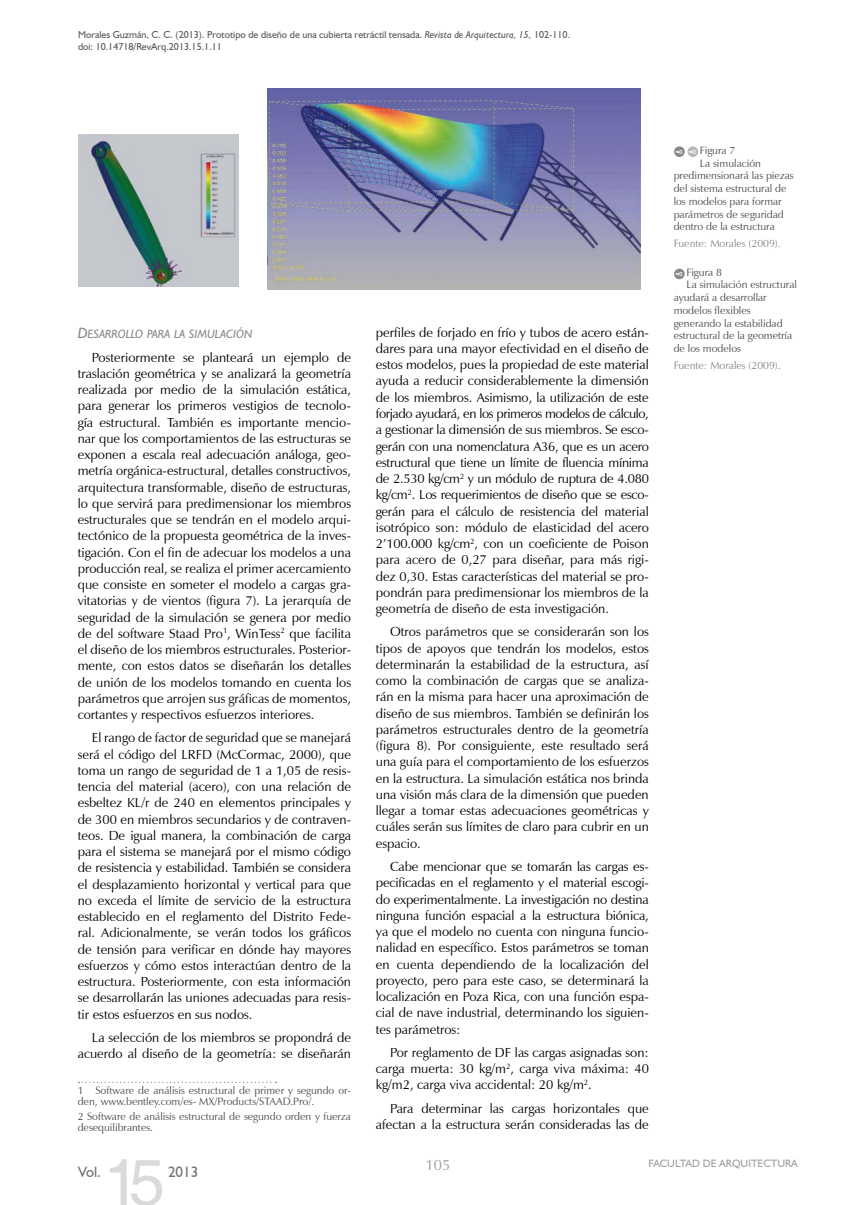
<style>
.page{position:relative;width:851px;height:1205px;background:#fff}
.page>*{position:absolute;margin:0;border:0;box-sizing:border-box;transform-origin:0 0}
.t1{font:65px "Helvetica";color:#d9dadb}
.t2{font:15px "Humanist 521 BT";color:#707172}
.t3{font:15px "Zapf Humanist 601 BT";color:#9c9e9f}
.t4{font:13.12px/16.2px "Zapf Humanist 601 BT";color:#000;text-align:justify}
.t5{font:12px "Humanist 521 BT Italic SC800";color:#87888a}
.t6{font:10.62px/11.2px "Zapf Humanist 601 BT";color:#4b4b4d}
.t7{font:10.62px "Zapf Humanist 601 BT";color:#87888a}
.t8{font:10.62px "Humanist 521 BT";color:#9c9e9f}
.t9{font:10px/12px "Humanist 521 BT";color:#58585a}
.t10{font:9px/13.5px "Architecture Plain";color:#fff;scale:1.24 1}
.s1{font-style:italic}
.s2{font-size:15px}
</style>
<div class="page">
<img style="left:78px;top:134px;width:161px;height:152px">
<img style="left:268px;top:89px;width:372px;height:200px">
<svg style="left:78px;top:1082px;width:198px;height:1px"></svg>
<div style="left:687px;top:146px;width:11px;height:11px;background:#b7b7b8;border-radius:50%"></div>
<div style="left:674px;top:146px;width:10px;height:11px;background:#87888a;border-radius:50%"></div>
<div style="left:674px;top:269px;width:10px;height:10px;background:#87888a;border-radius:50%"></div>
<p class="t9" style="left:78px;top:28px;width:493px">Morales Guzmán, C. C. (2013). Prototipo de diseño de una cubierta retráctil tensada. <span class="s1">Revista de Arquitectura, 15,</span> 102-110. doi: 10.14718/RevArq.2013.15.1.11</p>
<p class="t5" style="left:78px;top:327px;width:176px"><span class="s2">D</span>ESARROLLO PARA LA SIMULACIÓN</p>
<p class="t4" style="left:78px;top:349px;width:275px;text-indent:14px">Posteriormente se planteará un ejemplo de traslación geométrica y se analizará la geometría realizada por medio de la simulación estática, para generar los primeros vestigios de tecnolo&shy;gía estructural. También es importante mencio&shy;nar que los comportamientos de las estructuras se exponen a escala real adecuación análoga, geo&shy;metría orgánica-estructural, detalles constructivos, arquitectura transformable, diseño de estructuras, lo que servirá para predimensionar los miembros estructurales que se tendrán en el modelo arqui&shy;tectónico de la propuesta geométrica de la inves&shy;tigación. Con el fin de adecuar los modelos a una producción real, se realiza el primer acercamiento que consiste en someter el modelo a cargas gra&shy;vitatorias y de vientos (figura 7). La jerarquía de seguridad de la simulación se genera por medio de del software Staad Pro<sup>1</sup>, WinTess<sup>2</sup> que facilita el diseño de los miembros estructurales. Posterior&shy;mente, con estos datos se diseñarán los detalles de unión de los modelos tomando en cuenta los parámetros que arrojen sus gráficas de momentos, cortantes y respectivos esfuerzos interiores.</p>
<p class="t4" style="left:78px;top:730px;width:275px;text-indent:14px">El rango de factor de seguridad que se manejará será el código del LRFD (McCormac, 2000), que toma un rango de seguridad de 1 a 1,05 de resis&shy;tencia del material (acero), con una relación de esbeltez KL/r de 240 en elementos principales y de 300 en miembros secundarios y de contraven&shy;teos. De igual manera, la combinación de carga para el sistema se manejará por el mismo código de resistencia y estabilidad. También se considera el desplazamiento horizontal y vertical para que no exceda el límite de servicio de la estructura establecido en el reglamento del Distrito Fede&shy;ral. Adicionalmente, se verán todos los gráficos de tensión para verificar en dónde hay mayores esfuerzos y cómo estos interactúan dentro de la estructura. Posteriormente, con esta información se desarrollarán las uniones adecuadas para resis&shy;tir estos esfuerzos en sus nodos.</p>
<p class="t4" style="left:78px;top:1029px;width:275px;text-align:right">La selección de los miembros se propondrá de acuerdo al diseño de la geometría: se diseñarán</p>
<p class="t6" style="left:78px;top:1084px;width:275px">1 Software de análisis estructural de primer y segundo or&shy;den, www.bentley.com/es- MX/Products/STAAD.Pro/.</p>
<p class="t6" style="left:78px;top:1110px;width:275px">2 Software de análisis estructural de segundo orden y fuerza desequilibrantes.</p>
<p class="t4" style="left:376px;top:324px;width:274px">perfiles de forjado en frío y tubos de acero están&shy;dares para una mayor efectividad en el diseño de estos modelos, pues la propiedad de este material ayuda a reducir considerablemente la dimensión de los miembros. Asimismo, la utilización de este forjado ayudará, en los primeros modelos de cálculo, a gestionar la dimensión de sus miembros. Se esco&shy;gerán con una nomenclatura A36, que es un acero estructural que tiene un límite de fluencia mínima de 2.530 kg/cm<sup>2</sup> y un módulo de ruptura de 4.080 kg/cm<sup>2</sup>. Los requerimientos de diseño que se esco&shy;gerán para el cálculo de resistencia del material isotrópico son: módulo de elasticidad del acero 2’100.000 kg/cm<sup>2</sup>, con un coeficiente de Poison para acero de 0,27 para diseñar, para más rigi&shy;dez 0,30. Estas características del material se pro&shy;pondrán para predimensionar los miembros de la geometría de diseño de esta investigación.</p>
<p class="t4" style="left:376px;top:624px;width:274px;text-indent:14px">Otros parámetros que se considerarán son los tipos de apoyos que tendrán los modelos, estos determinarán la estabilidad de la estructura, así como la combinación de cargas que se analiza&shy;rán en la misma para hacer una aproximación de diseño de sus miembros. También se definirán los parámetros estructurales dentro de la geometría (figura 8). Por consiguiente, este resultado será una guía para el comportamiento de los esfuerzos en la estructura. La simulación estática nos brinda una visión más clara de la dimensión que pueden llegar a tomar estas adecuaciones geométricas y cuáles serán sus límites de claro para cubrir en un espacio.</p>
<p class="t4" style="left:376px;top:858px;width:274px;text-indent:14px">Cabe mencionar que se tomarán las cargas es&shy;pecificadas en el reglamento y el material escogi&shy;do experimentalmente. La investigación no destina ninguna función espacial a la estructura biónica, ya que el modelo no cuenta con ninguna funcio&shy;nalidad en específico. Estos parámetros se toman en cuenta dependiendo de la localización del proyecto, pero para este caso, se determinará la localización en Poza Rica, con una función espa&shy;cial de nave industrial, determinando los siguien&shy;tes parámetros:</p>
<p class="t4" style="left:376px;top:1044px;width:274px;text-indent:14px">Por reglamento de DF las cargas asignadas son: carga muerta: 30 kg/m<sup>2</sup>, carga viva máxima: 40 kg/m2, carga viva accidental: 20 kg/m<sup>2</sup>.</p>
<p class="t4" style="left:376px;top:1100px;width:274px;text-align:right">Para determinar las cargas horizontales que afectan a la estructura serán consideradas las de</p>
<p class="t6" style="left:699px;top:145px;width:37px">Figura 7</p>
<p class="t6" style="left:699px;top:157px;width:63px">La simulación</p>
<p class="t6" style="left:673px;top:170px;width:121px">predimensionará las piezas</p>
<p class="t6" style="left:673px;top:183px;width:114px">del sistema estructural de</p>
<p class="t6" style="left:673px;top:196px;width:110px">los modelos para formar</p>
<p class="t6" style="left:673px;top:208px;width:112px">parámetros de seguridad</p>
<p class="t6" style="left:673px;top:221px;width:103px">dentro de la estructura</p>
<p class="t7" style="left:673px;top:236px;width:108px">Fuente: Morales (2009).</p>
<p class="t6" style="left:686px;top:266px;width:37px">Figura 8</p>
<p class="t6" style="left:686px;top:279px;width:112px">La simulación estructural</p>
<p class="t6" style="left:673px;top:292px;width:95px">ayudará a desarrollar</p>
<p class="t6" style="left:673px;top:305px;width:78px">modelos flexibles</p>
<p class="t6" style="left:673px;top:317px;width:110px">generando la estabilidad</p>
<p class="t6" style="left:673px;top:330px;width:120px">estructural de la geometría</p>
<p class="t6" style="left:673px;top:343px;width:69px">de los modelos</p>
<p class="t7" style="left:673px;top:358px;width:108px">Fuente: Morales (2009).</p>
<p class="t10" style="left:672px;top:154px;width:5px;rotate:-90deg">A<br>A</p>
<p class="t10" style="left:672px;top:276px;width:5px;rotate:-90deg">A</p>
<h1 class="t1" style="left:103px;top:1144px;width:63px">15</h1>
<p class="t2" style="left:78px;top:1162px;width:25px">Vol.</p>
<p class="t2" style="left:168px;top:1162px;width:32px">2013</p>
<p class="t3" style="left:425px;top:1156px;width:26px">105</p>
<p class="t8" style="left:648px;top:1157px;width:151px">FACULTAD DE ARQUITECTURA</p>
</div>
